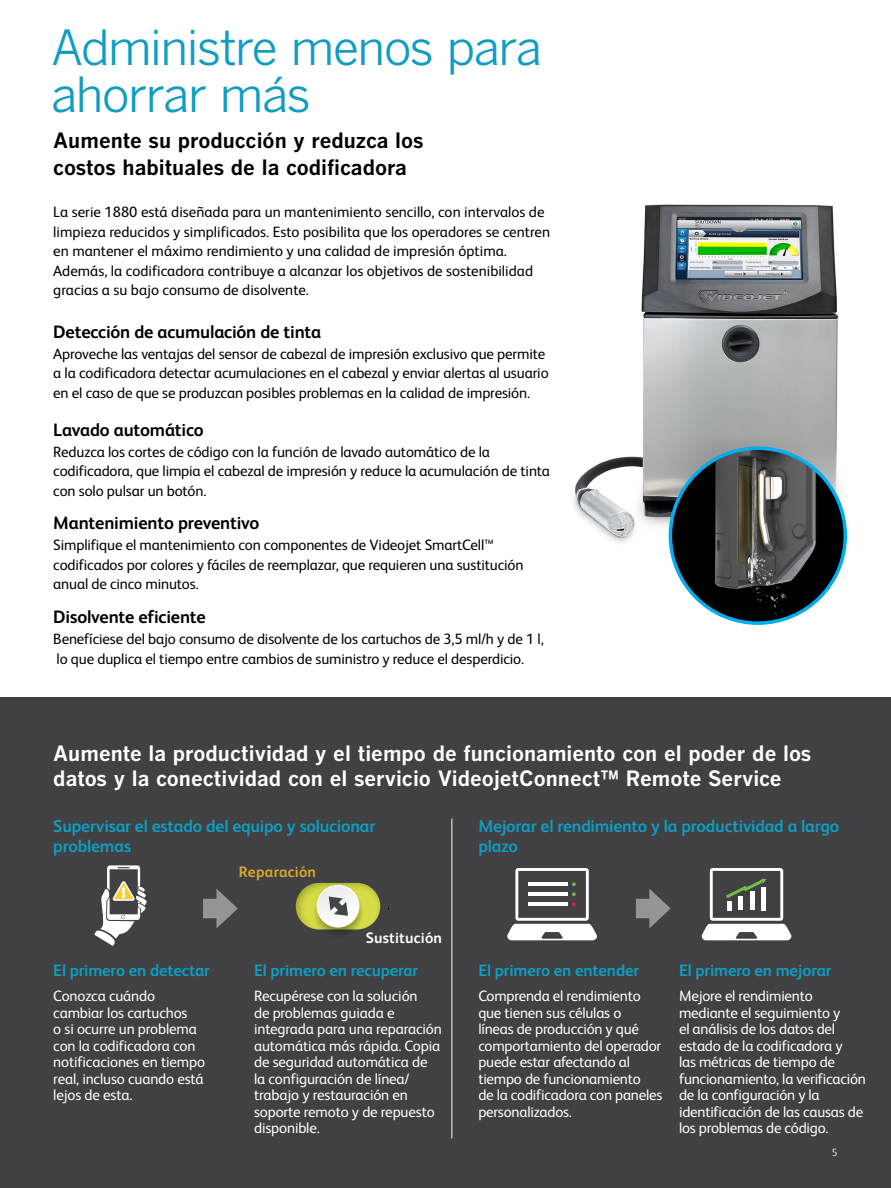
<style>
.page{position:relative;width:891px;height:1188px;background:#fff}
.page>*{position:absolute;margin:0;border:0;box-sizing:border-box;transform-origin:0 0}
.t1{font:48px/46.5px "Benton Gothic";letter-spacing:-.035em;color:#109dc1}
.t2{font:700 21px/25.5px "Benton Gothic";color:#fff}
.t3{font:700 21px/27px "Benton Gothic";color:#000}
.t4{font:700 18px "FS Albert Pro";letter-spacing:-.01em;color:#000}
.t5{font:700 17.25px/19.5px "FS Albert Pro";letter-spacing:-.01em;color:#109dc1}
.t6{font:700 16.5px "FS Albert Pro";letter-spacing:-.01em;color:#109dc1}
.t7{font:700 15.15px "FS Albert Pro";letter-spacing:.015em;color:#fff}
.t8{font:700 15.15px "FS Albert Pro";letter-spacing:.02em;color:#d8aa29}
.t9{font:15px/19.5px "FS Albert Pro";letter-spacing:-.01em;color:#000}
.t10{font:15px/16.5px "FS Albert Pro";letter-spacing:-.015em;color:#fff}
.t11{font:300 10.5px "FS Albert Pro";color:#fff}
</style>
<div class="page">
<div style="left:0;top:697px;width:891px;height:491px;background:#414042"></div>
<img style="left:573px;top:204px;width:275px;height:350px">
<img style="left:670px;top:448px;width:175px;height:170px">
<div style="left:669px;top:446px;width:178px;height:179px;border:4px solid #00aeef;border-radius:50%"></div>
<svg style="left:312px;top:886px;width:52px;height:52px"></svg>
<svg style="left:296px;top:883px;width:84px;height:46px;background:#bfc279"></svg>
<svg style="left:507px;top:868px;width:90px;height:72px"></svg>
<hr style="left:452px;top:819px;width:1px;height:319px;background:#fff">
<div style="left:203px;top:899px;width:22px;height:19px;background:#939598"></div>
<svg style="left:216px;top:889px;width:22px;height:39px"></svg>
<div style="left:636px;top:899px;width:22px;height:19px;background:#939598"></div>
<svg style="left:649px;top:889px;width:22px;height:39px"></svg>
<svg style="left:702px;top:868px;width:89px;height:72px"></svg>
<svg style="left:94px;top:865px;width:53px;height:81px"></svg>
<h1 class="t1" style="left:51px;top:26px;width:493px">Administre menos para ahorrar más</h1>
<h2 class="t3" style="left:53px;top:127px;width:372px">Aumente su producción y reduzca los costos habituales de la codificadora</h2>
<p class="t9" style="left:53px;top:201px;width:498px">La serie 1880 está diseñada para un mantenimiento sencillo, con intervalos de limpieza reducidos y simplificados. Esto posibilita que los operadores se centren en mantener el máximo rendimiento y una calidad de impresión óptima.<br>Además, la codificadora contribuye a alcanzar los objetivos de sostenibilidad gracias a su bajo consumo de disolvente.</p>
<p class="t4" style="left:53px;top:319px;width:269px">Detección de acumulación de tinta</p>
<p class="t9" style="left:53px;top:343px;width:497px">Aproveche las ventajas del sensor de cabezal de impresión exclusivo que permite a la codificadora detectar acumulaciones en el cabezal y enviar alertas al usuario en el caso de que se produzcan posibles problemas en la calidad de impresión.</p>
<p class="t4" style="left:53px;top:417px;width:152px">Lavado automático</p>
<p class="t9" style="left:53px;top:441px;width:498px">Reduzca los cortes de código con la función de lavado automático de la codificadora, que limpia el cabezal de impresión y reduce la acumulación de tinta con solo pulsar un botón.</p>
<p class="t4" style="left:53px;top:511px;width:208px">Mantenimiento preventivo</p>
<p class="t9" style="left:53px;top:534px;width:472px">Simplifique el mantenimiento con componentes de Videojet SmartCell™ codificados por colores y fáciles de reemplazar, que requieren una sustitución anual de cinco minutos.</p>
<p class="t4" style="left:53px;top:604px;width:154px">Disolvente eficiente</p>
<p class="t9" style="left:53px;top:628px;width:492px">Benefíciese del bajo consumo de disolvente de los cartuchos de 3,5 ml/h y de 1 l, lo que duplica el tiempo entre cambios de suministro y reduce el desperdicio.</p>
<h2 class="t2" style="left:53px;top:741px;width:760px">Aumente la productividad y el tiempo de funcionamiento con el poder de los datos y la conectividad con el servicio VideojetConnect™ Remote Service</h2>
<p class="t5" style="left:53px;top:816px;width:324px">Supervisar el estado del equipo y solucionar problemas</p>
<p class="t5" style="left:478px;top:816px;width:363px">Mejorar el rendimiento y la productividad a largo plazo</p>
<p class="t6" style="left:53px;top:959px;width:158px">El primero en detectar</p>
<p class="t10" style="left:53px;top:987px;width:153px">Conozca cuándo cambiar los cartuchos<br>o si ocurre un problema con la codificadora con notificaciones en tiempo real, incluso cuando está lejos de esta.</p>
<p class="t8" style="left:239px;top:862px;width:79px">Reparación</p>
<p class="t7" style="left:366px;top:928px;width:78px">Sustitución</p>
<p class="t6" style="left:254px;top:959px;width:166px">El primero en recuperar</p>
<p class="t10" style="left:254px;top:987px;width:189px">Recupérese con la solución<br>de problemas guiada e integrada para una reparación automática más rápida. Copia de seguridad automática de la configuración de línea/ trabajo y restauración en soporte remoto y de repuesto disponible.</p>
<p class="t6" style="left:478px;top:959px;width:162px">El primero en entender</p>
<p class="t10" style="left:478px;top:987px;width:186px">Comprenda el rendimiento que tienen sus células o<br>líneas de producción y qué comportamiento del operador puede estar afectando al tiempo de funcionamiento<br>de la codificadora con paneles personalizados.</p>
<p class="t6" style="left:679px;top:959px;width:154px">El primero en mejorar</p>
<p class="t10" style="left:679px;top:987px;width:188px">Mejore el rendimiento mediante el seguimiento y<br>el análisis de los datos del estado de la codificadora y<br>las métricas de tiempo de funcionamiento, la verificación de la configuración y la identificación de las causas de los problemas de código.</p>
<p class="t11" style="left:832px;top:1145px;width:7px">5</p>
</div>
